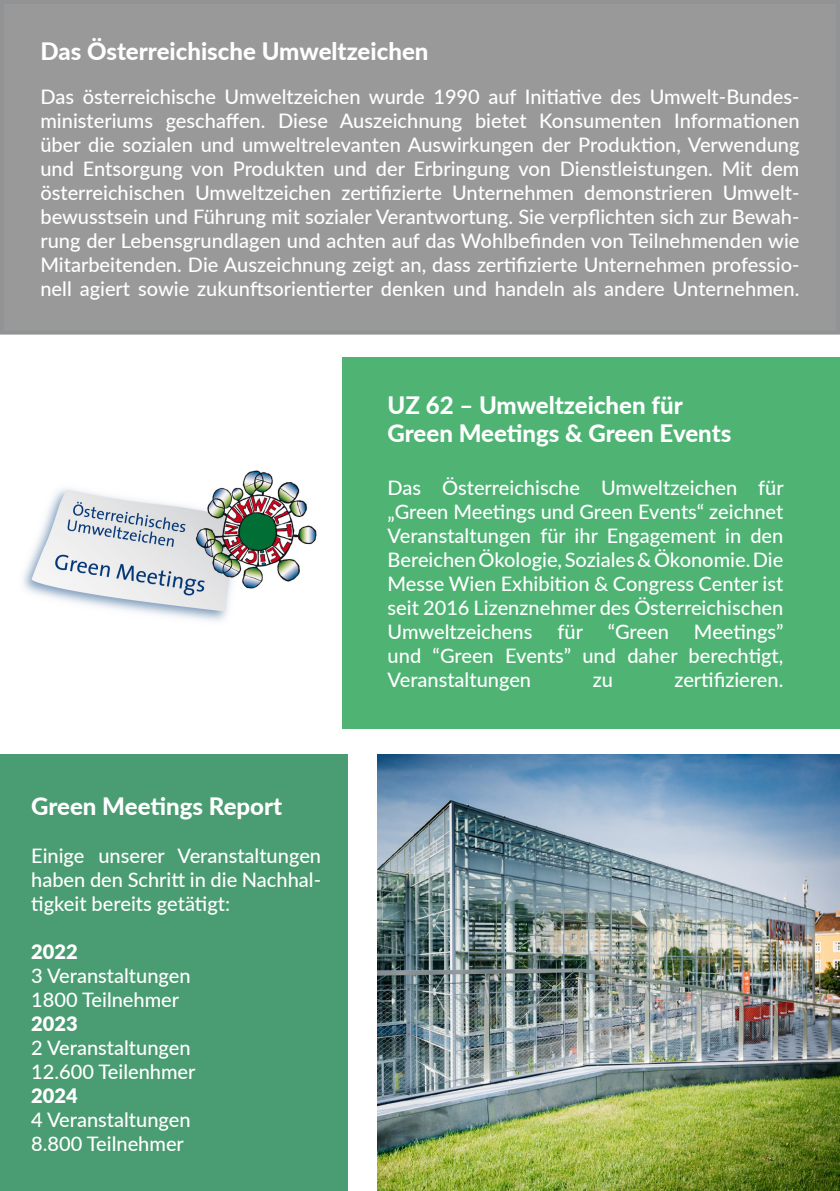
<style>
.page{position:relative;width:840px;height:1191px;background:#fff}
.page>*{position:absolute;margin:0;border:0;box-sizing:border-box;transform-origin:0 0}
.t1{font:800 24px "Lato";color:#fff}
.t2{font:500 20px/24px "Lato";color:#fff;text-align:justify}
.t3{font:900 20px "Lato";color:#fff}
.s1{font-weight:900}
</style>
<div class="page">
<div style="left:0;top:754px;width:347px;height:437px;background:#4a9c72"></div>
<div style="left:0;top:0;width:839px;height:334px;background:#999"></div>
<div style="left:342px;top:357px;width:497px;height:372px;background:#4eb373"></div>
<img style="left:23px;top:470px;width:293px;height:151px">
<img style="left:377px;top:754px;width:462px;height:437px">
<p class="t1" style="left:40px;top:33px;width:389px">Das Österreichische Umweltzeichen</p>
<p class="t2" style="left:40px;top:83px;width:760px">Das österreichische Umweltzeichen wurde 1990 auf Initiative des Umwelt-Bundes&shy;ministeriums geschaffen. Diese Auszeichnung bietet Konsumenten Informationen über die sozialen und umweltrelevanten Auswirkungen der Produktion, Verwendung und Entsorgung von Produkten und der Erbringung von Dienstleistungen. Mit dem österreichischen Umweltzeichen zertifizierte Unternehmen demonstrieren Umwelt&shy;bewusstsein und Führung mit sozialer Verantwortung. Sie verpflichten sich zur Bewah&shy;rung der Lebensgrundlagen und achten auf das Wohlbefinden von Teilnehmenden wie Mitarbeitenden. Die Auszeichnung zeigt an, dass zertifizierte Unternehmen professio&shy;nell agiert sowie zukunftsorientierter denken und handeln als andere Unternehmen.</p>
<p class="t1" style="left:31px;top:788px;width:252px">Green Meetings Report</p>
<p class="t2" style="left:31px;top:842px;width:291px">Einige unserer Veranstaltungen haben den Schritt in die Nachhal&shy;tigkeit bereits getätigt:</p>
<p class="t3" style="left:31px;top:936px;width:48px">2022</p>
<p class="t2" style="left:31px;top:962px;width:161px">3 Veranstaltungen</p>
<p class="t2" style="left:31px;top:986px;width:149px">1800 Teilnehmer<br><span class="s1">2023</span></p>
<p class="t2" style="left:31px;top:1034px;width:161px">2 Veranstaltungen</p>
<p class="t2" style="left:31px;top:1058px;width:166px">12.600 Teilenhmer</p>
<p class="t3" style="left:31px;top:1080px;width:48px">2024</p>
<p class="t2" style="left:31px;top:1106px;width:161px">4 Veranstaltungen</p>
<p class="t2" style="left:31px;top:1130px;width:154px">8.800 Teilnehmer</p>
<p class="t1" style="left:387px;top:387px;width:296px">UZ 62 – Umweltzeichen für</p>
<p class="t1" style="left:387px;top:416px;width:345px">Green Meetings &amp; Green Events</p>
<p class="t2" style="left:387px;top:475px;width:397px">Das Österreichische Umweltzeichen für „Green Meetings und Green Events“ zeichnet Veranstaltungen für ihr Engagement in den Bereichen Ökologie, Soziales &amp; Ökonomie. Die Messe Wien Exhibition &amp; Congress Center ist seit 2016 Lizenznehmer des Österreichischen</p>
<p class="t2" style="left:387px;top:619px;width:146px">Umweltzeichens</p>
<p class="t2" style="left:557px;top:619px;width:113px">für “Green</p>
<p class="t2" style="left:387px;top:619px;width:397px;text-align:right">Meetings”<br>und “Green Events” und daher berechtigt,</p>
<p class="t2" style="left:387px;top:667px;width:145px">Veranstaltungen</p>
<p class="t2" style="left:592px;top:667px;width:22px">zu</p>
<p class="t2" style="left:674px;top:667px;width:110px">zertifizieren.</p>
</div>
